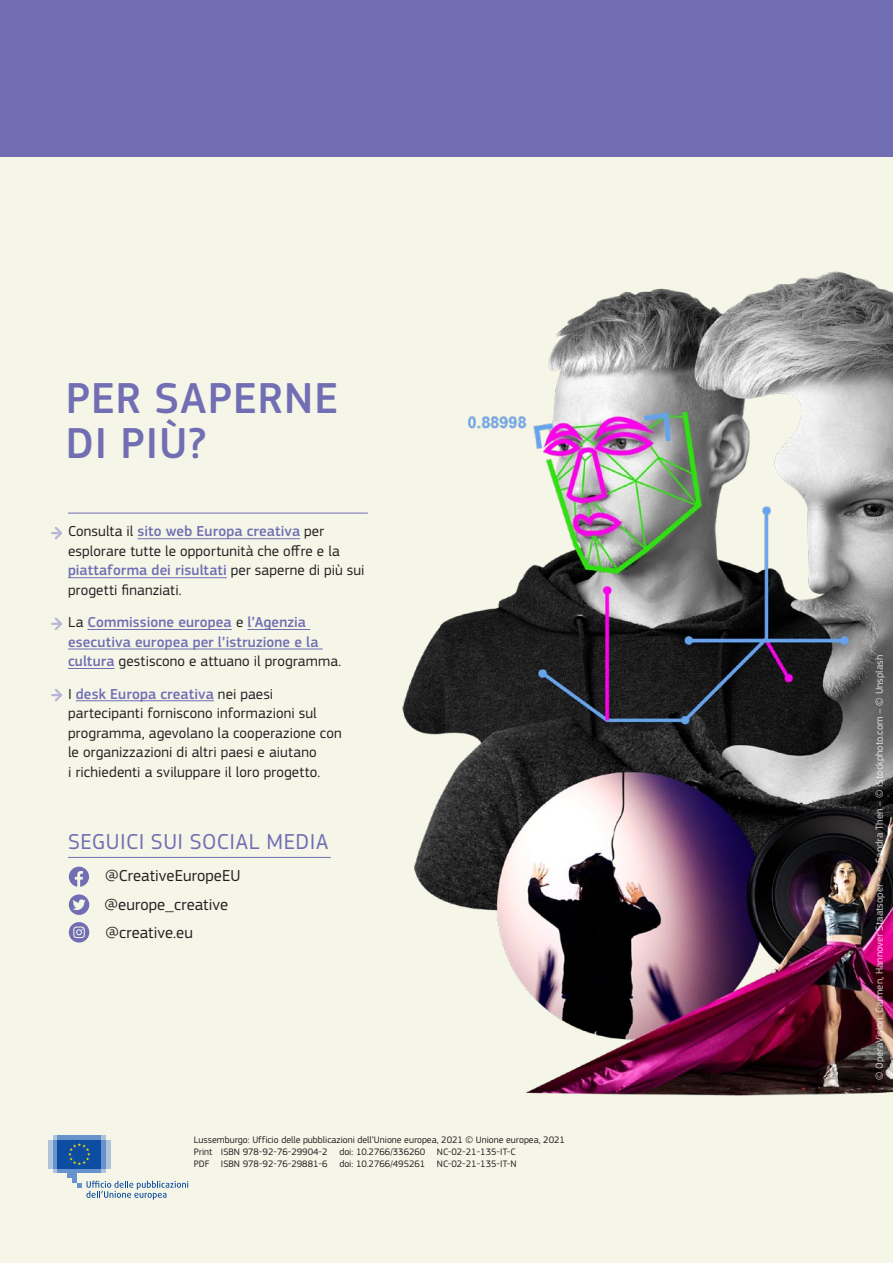
<style>
.page{position:relative;width:893px;height:1263px;background:#fff}
.page>*{position:absolute;margin:0;border:0;box-sizing:border-box;transform-origin:0 0}
.Body{font:500 45px/45px "EC Square Sans Pro";letter-spacing:.025em;color:#716eb3}
.Body-2{font:22.5px "EC Square Sans Pro";letter-spacing:.025em;color:#716eb3}
.Body-3{font:16.5px "EC Square Sans Pro";letter-spacing:.005em;color:#231f20}
.Body-4{font:15px/19.5px "EC Square Sans Pro";letter-spacing:.01em;color:#231f20}
.Body-5{font:500 15px/19.5px "EC Square Sans Pro";letter-spacing:.01em;color:#716eb3}
.t1{font:10.5px "EC Square Sans Pro";color:#fff}
.t2{font:9.75px "EC Square Sans Pro";color:#231f20}
.s1{font-weight:500;color:#716eb3}
.s2{font-weight:400;color:#231f20}
</style>
<div class="page">
<div style="left:0;top:0;width:893px;height:157px;background:#716eb3"></div>
<div style="left:0;top:157px;width:893px;height:1106px;background:#f5f6e8"></div>
<img style="left:323px;top:271px;width:570px;height:825px">
<hr style="left:68px;top:513px;width:300px;height:1px;background:#716eb3">
<hr style="left:137px;top:538px;width:163px;height:1px;background:#716eb3">
<hr style="left:68px;top:577px;width:159px;height:1px;background:#716eb3">
<hr style="left:87px;top:629px;width:145px;height:1px;background:#716eb3">
<hr style="left:248px;top:629px;width:62px;height:1px;background:#716eb3">
<hr style="left:68px;top:649px;width:255px;height:1px;background:#716eb3">
<hr style="left:68px;top:668px;width:46px;height:1px;background:#716eb3">
<hr style="left:76px;top:700px;width:138px;height:1px;background:#716eb3">
<svg style="left:51px;top:526px;width:11px;height:14px"></svg>
<svg style="left:51px;top:617px;width:11px;height:13px"></svg>
<svg style="left:51px;top:689px;width:11px;height:13px"></svg>
<hr style="left:68px;top:857px;width:263px;height:1px;background:#716eb3">
<svg style="left:69px;top:867px;width:20px;height:20px"></svg>
<svg style="left:69px;top:894px;width:20px;height:21px"></svg>
<svg style="left:69px;top:922px;width:20px;height:20px"></svg>
<svg style="left:53px;top:1168px;width:53px;height:5px"></svg>
<svg style="left:53px;top:1135px;width:53px;height:5px"></svg>
<div style="left:58px;top:1135px;width:43px;height:5px;background:#6892cc"></div>
<div style="left:58px;top:1168px;width:43px;height:5px;background:#6892cc"></div>
<div style="left:101px;top:1140px;width:5px;height:28px;background:#6892cc"></div>
<div style="left:106px;top:1140px;width:5px;height:28px;background:#aec4da"></div>
<div style="left:53px;top:1140px;width:5px;height:28px;background:#6892cc"></div>
<div style="left:48px;top:1140px;width:5px;height:28px;background:#aec4da"></div>
<div style="left:67px;top:1168px;width:10px;height:10px;background:#6892cc"></div>
<div style="left:72px;top:1168px;width:5px;height:15px;background:#6892cc"></div>
<div style="left:58px;top:1140px;width:43px;height:28px;background:#0d4da1"></div>
<svg style="left:68px;top:1143px;width:23px;height:22px"></svg>
<svg style="left:77px;top:1181px;width:111px;height:19px"></svg>
<p class="Body" style="left:66px;top:376px;width:274px">PER SAPERNE<br>DI PIÙ?</p>
<p class="Body-4" style="left:68px;top:522px;width:298px">Consulta il <span class="s1">sito web Europa creativa</span> per esplorare tutte le opportunità che offre e la <span class="s1">piattaforma dei risultati</span> per saperne di più sui progetti finanziati.</p>
<p class="Body-5" style="left:68px;top:613px;width:275px"><span class="s2">La</span> Commissione europea <span class="s2">e</span> l’Agenzia esecutiva europea per l’istruzione e la cultura <span class="s2">gestiscono e attuano il programma.</span></p>
<p class="Body-4" style="left:68px;top:684px;width:275px">I <span class="s1">desk Europa creativa</span> nei paesi partecipanti forniscono informazioni sul programma, agevolano la cooperazione con le organizzazioni di altri paesi e aiutano<br>i richiedenti a sviluppare il loro progetto.</p>
<p class="Body-2" style="left:68px;top:828px;width:262px">SEGUICI SUI SOCIAL MEDIA</p>
<p class="Body-3" style="left:105px;top:866px;width:137px">@CreativeEuropeEU</p>
<p class="Body-3" style="left:105px;top:894px;width:125px">@europe_creative</p>
<p class="Body-3" style="left:105px;top:923px;width:89px">@creative.eu</p>
<p class="t2" style="left:194px;top:1134px;width:372px">Lussemburgo: Ufficio delle pubblicazioni dell’Unione europea, 2021 © Unione europea, 2021</p>
<p class="t2" style="left:194px;top:1146px;width:323px">Print ISBN 978-92-76-29904-2 doi: 10.2766/336260 NC-02-21-135-IT-C</p>
<p class="t2" style="left:194px;top:1158px;width:324px">PDF ISBN 978-92-76-29881-6 doi: 10.2766/495261 NC-02-21-135-IT-N</p>
<p class="t1" style="left:873px;top:1080px;width:426px;rotate:-90deg">© OperaVision: Carmen, Hannover Staatsoper - © Sandra Then – © iStockphoto.com – © Unsplash</p>
</div>
